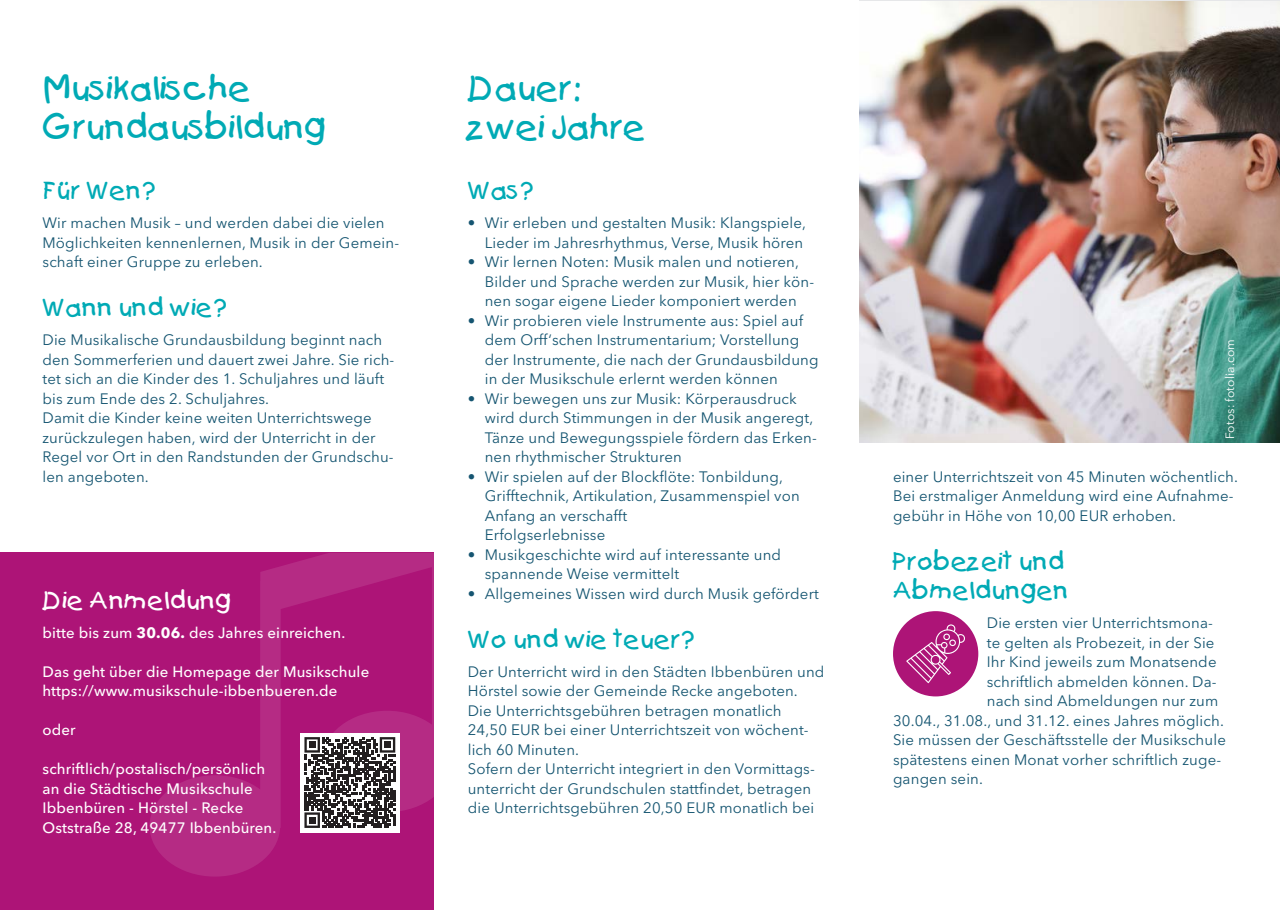
<style>
.page{position:relative;width:1280px;height:910px;background:#fff}
.page>*{position:absolute;margin:0;border:0;box-sizing:border-box;transform-origin:0 0}
.HL_Kids{font:33px/39.6px "Kids Plain";color:#00aab5}
.SL_Kids{font:24px/29.2px "Kids Plain";letter-spacing:.01em;color:#00aab5}
.SL_Kids_negativ{font:24px "Kids Plain";letter-spacing:.01em;color:#fff}
.Copy_Kids{font:15px/19.5px "Avenir Next LT Pro";letter-spacing:.01em;color:#155571}
.Copy{font:15px/19.5px "Avenir Next LT Pro";letter-spacing:.01em;color:#155571}
.Copy_negativ{font:500 15px/19.5px "Avenir Next LT Pro";letter-spacing:.01em;color:#fff}
.Copy-2{font:12px "Avenir Next LT Pro";letter-spacing:.01em;color:#fff}
.s1{font-weight:700}
</style>
<div class="page">
<img style="left:859px;top:2px;width:421px;height:441px">
<div style="left:0;top:553px;width:434px;height:357px;background:#ad1477"></div>
<svg style="left:150px;top:553px;width:284px;height:324px"></svg>
<div style="left:893px;top:611px;width:85px;height:85px;background:#ad1477;border-radius:50%"></div>
<svg style="left:906px;top:624px;width:59px;height:59px"></svg>
<div style="left:300px;top:733px;width:100px;height:99px;background:#fff"></div>
<svg style="left:304px;top:737px;width:91px;height:91px"></svg>
<p class="HL_Kids" style="left:43px;top:68px;width:285px">Musikalische<br>Grundausbildung</p>
<p class="HL_Kids" style="left:468px;top:68px;width:179px">Dauer: zwei Jahre</p>
<p class="SL_Kids" style="left:43px;top:176px;width:114px">Für Wen?</p>
<p class="Copy_Kids" style="left:43px;top:213px;width:344px">Wir machen Musik – und werden dabei die vielen</p>
<p class="Copy_Kids" style="left:43px;top:233px;width:358px">Möglichkeiten kennenlernen, Musik in der Gemein&shy;schaft einer Gruppe zu erleben.</p>
<p class="SL_Kids" style="left:43px;top:293px;width:186px">Wann und wie?</p>
<p class="Copy" style="left:43px;top:330px;width:353px">Die Musikalische Grundausbildung beginnt nach den Sommerferien und dauert zwei Jahre. Sie rich&shy;tet sich an die Kinder des 1. Schuljahres und läuft bis zum Ende des 2. Schuljahres.</p>
<p class="Copy" style="left:43px;top:408px;width:353px">Damit die Kinder keine weiten Unterrichtswege zurückzulegen haben, wird der Unterricht in der Regel vor Ort in den Randstunden der Grundschu&shy;len angeboten.</p>
<p class="SL_Kids_negativ" style="left:43px;top:585px;width:190px">Die Anmeldung</p>
<p class="Copy_negativ" style="left:43px;top:623px;width:304px">bitte bis zum <span class="s1">30.06.</span> des Jahres einreichen.</p>
<p class="Copy_negativ" style="left:43px;top:662px;width:328px">Das geht über die Homepage der Musikschule https://www.musikschule-ibbenbueren.de</p>
<p class="Copy_negativ" style="left:43px;top:720px;width:35px">oder</p>
<p class="Copy_negativ" style="left:43px;top:759px;width:224px">schriftlich/postalisch/persönlich</p>
<p class="Copy_negativ" style="left:43px;top:779px;width:235px">an die Städtische Musikschule<br>Ibbenbüren - Hörstel - Recke<br>Oststraße 28, 49477 Ibbenbüren.</p>
<p class="SL_Kids" style="left:468px;top:176px;width:67px">Was?</p>
<p class="Copy_Kids" style="left:468px;top:213px;width:340px;text-align:right">• Wir erleben und gestalten Musik: Klangspiele,<br>Lieder im Jahresrhythmus, Verse, Musik hören</p>
<p class="Copy_Kids" style="left:485px;top:252px;width:331px;text-indent:-17px">• Wir lernen Noten: Musik malen und notieren,<br>Bilder und Sprache werden zur Musik, hier kön&shy;nen sogar eigene Lieder komponiert werden</p>
<p class="Copy_Kids" style="left:485px;top:311px;width:335px;text-indent:-17px">• Wir probieren viele Instrumente aus: Spiel auf dem Orff‘schen Instrumentarium; Vorstellung der Instrumente, die nach der Grundausbildung in der Musikschule erlernt werden können</p>
<p class="Copy_Kids" style="left:485px;top:389px;width:333px;text-indent:-17px">• Wir bewegen uns zur Musik: Körperausdruck wird durch Stimmungen in der Musik angeregt, Tänze und Bewegungsspiele fördern das Erken&shy;nen rhythmischer Strukturen</p>
<p class="Copy_Kids" style="left:485px;top:467px;width:317px;text-indent:-17px">• Wir spielen auf der Blockflöte: Tonbildung, Grifftechnik, Artikulation, Zusammenspiel von Anfang an verschafft<br>Erfolgserlebnisse</p>
<p class="Copy_Kids" style="left:485px;top:545px;width:298px;text-indent:-17px">• Musikgeschichte wird auf interessante und spannende Weise vermittelt</p>
<p class="Copy_Kids" style="left:468px;top:584px;width:352px">• Allgemeines Wissen wird durch Musik gefördert</p>
<p class="SL_Kids" style="left:468px;top:624px;width:228px">Wo und wie teuer?</p>
<p class="Copy_Kids" style="left:468px;top:662px;width:358px">Der Unterricht wird in den Städten Ibbenbüren und Hörstel sowie der Gemeinde Recke angeboten.<br>Die Unterrichtsgebühren betragen monatlich 24,50 EUR bei einer Unterrichtszeit von wöchent&shy;lich 60 Minuten.<br>Sofern der Unterricht integriert in den Vormittags&shy;unterricht der Grundschulen stattfindet, betragen die Unterrichtsgebühren 20,50 EUR monatlich bei</p>
<p class="Copy-2" style="left:1223px;top:439px;width:102px;rotate:-90deg">Fotos: fotolia.com</p>
<p class="Copy_Kids" style="left:893px;top:467px;width:346px">einer Unterrichtszeit von 45 Minuten wöchentlich.<br>Bei erstmaliger Anmeldung wird eine Aufnahme&shy;gebühr in Höhe von 10,00 EUR erhoben.</p>
<p class="SL_Kids" style="left:893px;top:546px;width:177px">Probezeit und<br>Abmeldungen</p>
<p class="Copy_Kids" style="left:987px;top:613px;width:228px">Die ersten vier Unterrichtsmona-</p>
<p class="Copy_Kids" style="left:987px;top:633px;width:229px">te gelten als Probezeit, in der Sie</p>
<p class="Copy_Kids" style="left:987px;top:652px;width:231px">Ihr Kind jeweils zum Monatsende</p>
<p class="Copy_Kids" style="left:987px;top:672px;width:231px">schriftlich abmelden können. Da-</p>
<p class="Copy_Kids" style="left:987px;top:691px;width:233px">nach sind Abmeldungen nur zum</p>
<p class="Copy_Kids" style="left:893px;top:711px;width:332px">30.04., 31.08., und 31.12. eines Jahres möglich.</p>
<p class="Copy_Kids" style="left:893px;top:730px;width:334px">Sie müssen der Geschäftsstelle der Musikschule</p>
<p class="Copy_Kids" style="left:893px;top:750px;width:330px">spätestens einen Monat vorher schriftlich zuge-</p>
<p class="Copy_Kids" style="left:893px;top:769px;width:91px">gangen sein.</p>
</div>
